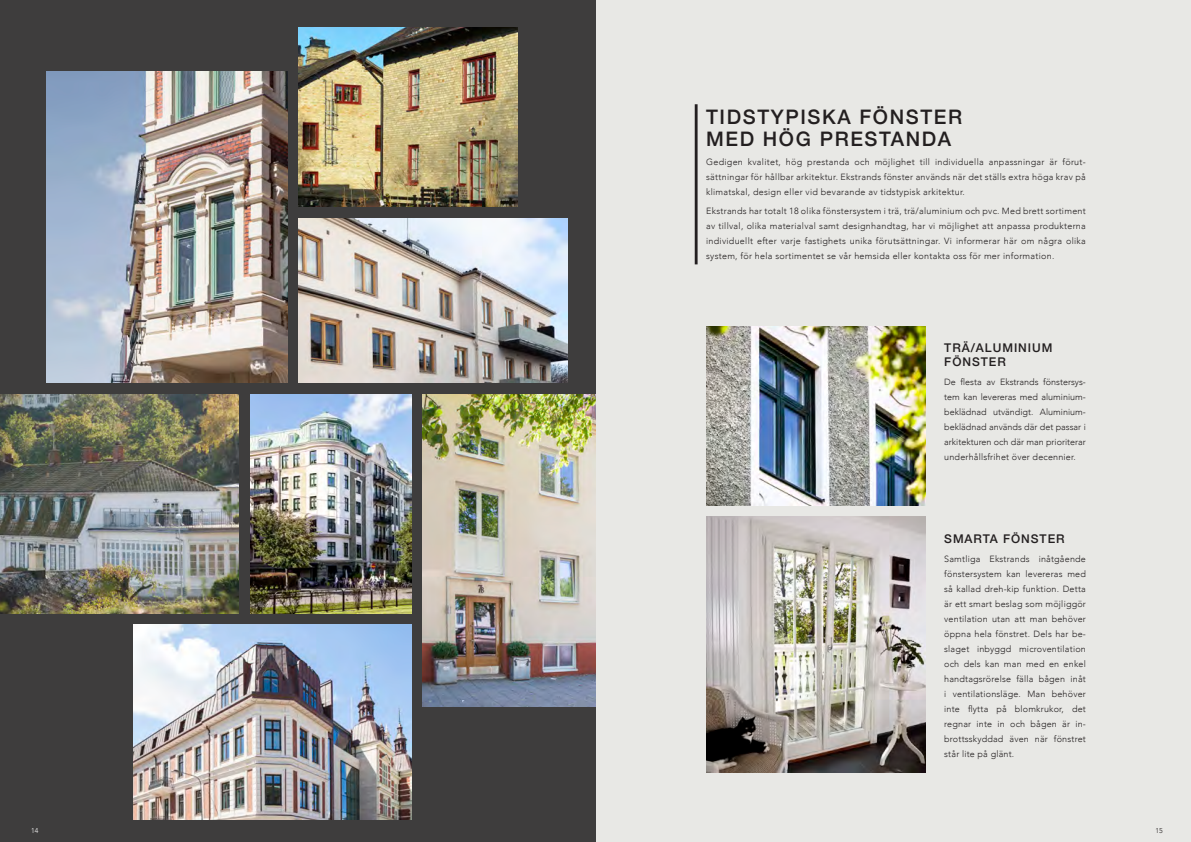
<style>
.page{position:relative;width:1191px;height:842px;background:#fff}
.page>*{position:absolute;margin:0;border:0;box-sizing:border-box;transform-origin:0 0}
.t1{font:500 20px/22px "Helvetica Neue";letter-spacing:.08em;color:#231f20}
.t2{font:500 12px/14px "Helvetica Neue";letter-spacing:.08em;color:#231f20}
.t3{font:300 9px/15px "Avenir";letter-spacing:.025em;color:#231f20;text-align:justify}
.t4{font:300 7px "Avenir";color:#fff}
.t5{font:300 7px "Avenir";color:#231f20}
</style>
<div class="page">
<div style="left:595px;top:0;width:596px;height:842px;background:#e8e8e5"></div>
<div style="left:0;top:0;width:595px;height:842px;background:#3e3d3d"></div>
<hr style="left:694px;top:104px;width:3px;height:160px;background:#231f20">
<img style="left:299px;top:27px;width:218px;height:180px">
<img style="left:250px;top:394px;width:161px;height:219px">
<img style="left:47px;top:72px;width:240px;height:311px">
<img style="left:0;top:394px;width:239px;height:219px">
<img style="left:423px;top:394px;width:172px;height:313px">
<img style="left:706px;top:517px;width:219px;height:255px">
<img style="left:706px;top:326px;width:219px;height:179px">
<img style="left:133px;top:625px;width:278px;height:194px">
<img style="left:299px;top:218px;width:268px;height:165px">
<h1 class="t1" style="left:706px;top:104px;width:257px">TIDSTYPISKA FÖNSTER<br>MED HÖG PRESTANDA</h1>
<p class="t3" style="left:706px;top:154px;width:381px">Gedigen kvalitet, hög prestanda och möjlighet till individuella anpassningar är förut&shy;sättningar för hållbar arkitektur. Ekstrands fönster används när det ställs extra höga krav på klimatskal, design eller vid bevarande av tidstypisk arkitektur.</p>
<p class="t3" style="left:706px;top:204px;width:381px">Ekstrands har totalt 18 olika fönstersystem i trä, trä/aluminium och pvc. Med brett sortiment av tillval, olika materialval samt designhandtag, har vi möjlighet att anpassa produkterna individuellt efter varje fastighets unika förutsättningar. Vi informerar här om några olika system, för hela sortimentet se vår hemsida eller kontakta oss för mer information.</p>
<h2 class="t2" style="left:944px;top:340px;width:110px">TRÄ/ALUMINIUM<br>FÖNSTER</h2>
<p class="t3" style="left:944px;top:375px;width:143px">De flesta av Ekstrands fönstersys&shy;tem kan levereras med aluminium&shy;beklädnad utvändigt. Aluminium&shy;beklädnad används där det passar i arkitekturen och där man prioriterar underhållsfrihet över decennier.</p>
<h2 class="t2" style="left:944px;top:530px;width:122px">SMARTA FÖNSTER</h2>
<p class="t3" style="left:944px;top:551px;width:143px">Samtliga Ekstrands inåtgående fönstersystem kan levereras med så kallad dreh-kip funktion. Detta är ett smart beslag som möjliggör ventilation utan att man behöver öppna hela fönstret. Dels har be&shy;slaget inbyggd microventilation och dels kan man med en enkel handtagsrörelse fälla bågen inåt i ventilationsläge. Man behöver inte flytta på blomkrukor, det regnar inte in och bågen är in&shy;brottsskyddad även när fönstret står lite på glänt.</p>
<p class="t4" style="left:31px;top:826px;width:9px">14</p>
<p class="t5" style="left:1155px;top:826px;width:9px">15</p>
</div>
